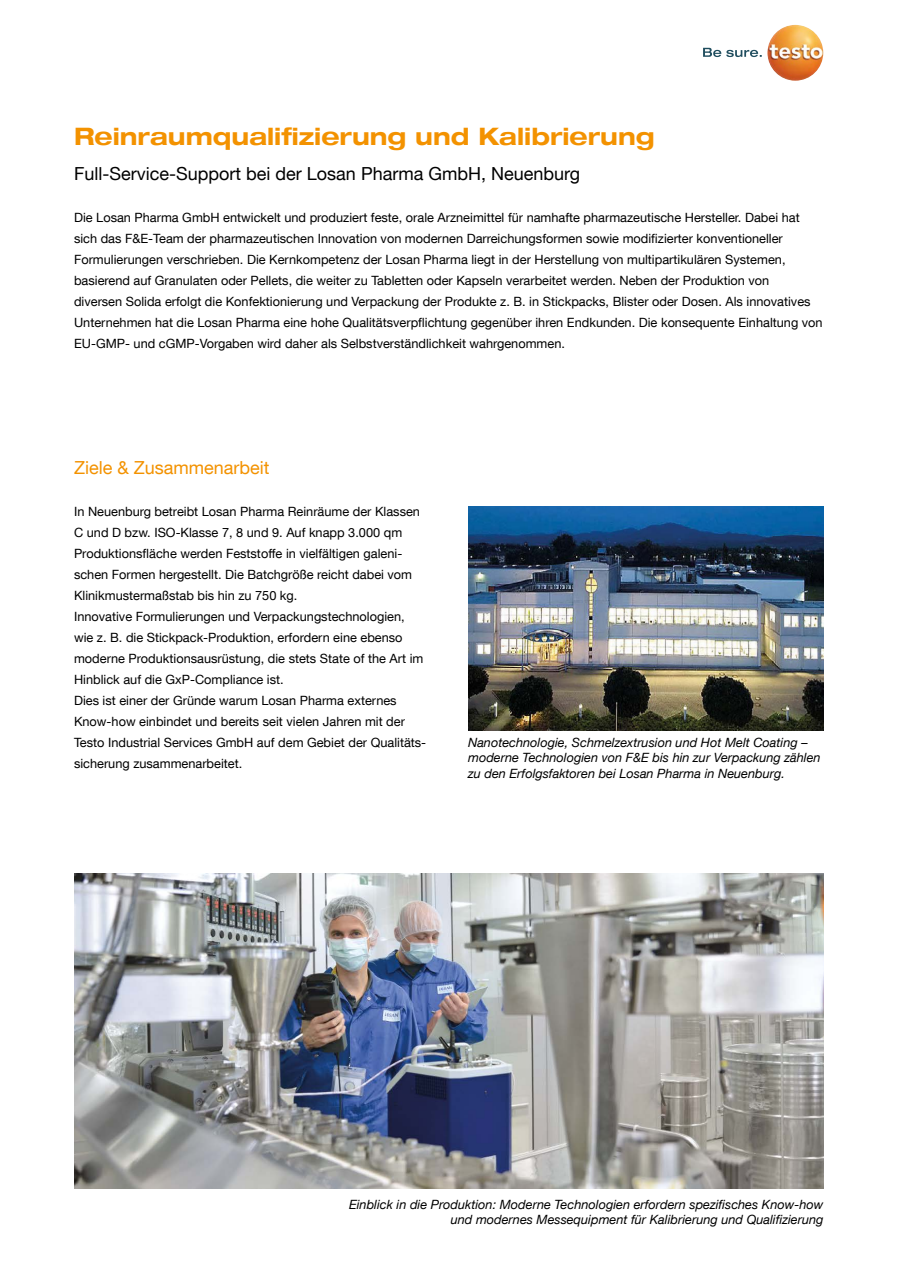
<style>
.page{position:relative;width:898px;height:1263px;background:#fff}
.page>*{position:absolute;margin:0;border:0;box-sizing:border-box;transform-origin:0 0}
.t1{font:700 expanded 24px "Helvetica Neue LT Com";color:#f39200}
.t2{font:18px "Helvetica Neue";color:#000}
.t3{font:18px "Helvetica Neue LT Com";color:#f39200}
.t4{font:12.75px/21px "Helvetica Neue LT Com";color:#000}
.t5{font:italic 12.75px/15.3px "Helvetica Neue LT Com";color:#000}
</style>
<div class="page">
<img style="left:74px;top:873px;width:749px;height:315px">
<img style="left:468px;top:507px;width:355px;height:223px">
<svg style="left:703px;top:48px;width:58px;height:9px"></svg>
<img style="left:767px;top:25px;width:55px;height:56px;border-radius:28px">
<h1 class="t1" style="left:74px;top:120px;width:581px">Reinraumqualifizierung und Kalibrierung</h1>
<h2 class="t2" style="left:74px;top:163px;width:507px">Full-Service-Support bei der Losan Pharma GmbH, Neuenburg</h2>
<p class="t4" style="left:74px;top:207px;width:750px">Die Losan Pharma GmbH entwickelt und produziert feste, orale Arzneimittel für namhafte pharmazeutische Hersteller. Dabei hat sich das F&amp;E-Team der pharmazeutischen Innovation von modernen Darreichungsformen sowie modifizierter konventioneller Formulierungen verschrieben. Die Kernkompetenz der Losan Pharma liegt in der Herstellung von multipartikulären Systemen, basierend auf Granulaten oder Pellets, die weiter zu Tabletten oder Kapseln verarbeitet werden. Neben der Produktion von<br>diversen Solida erfolgt die Konfektionierung und Verpackung der Produkte z. B. in Stickpacks, Blister oder Dosen. Als innovatives Unternehmen hat die Losan Pharma eine hohe Qualitätsverpflichtung gegenüber ihren Endkunden. Die konsequente Einhaltung von EU-GMP- und cGMP-Vorgaben wird daher als Selbstverständlichkeit wahrgenommen.</p>
<h2 class="t3" style="left:74px;top:456px;width:197px">Ziele &amp; Zusammenarbeit</h2>
<p class="t4" style="left:74px;top:501px;width:353px">In Neuenburg betreibt Losan Pharma Reinräume der Klassen C und D bzw. ISO-Klasse 7, 8 und 9. Auf knapp 3.000 qm Produktionsfläche werden Feststoffe in vielfältigen galeni&shy;schen Formen hergestellt. Die Batchgröße reicht dabei vom Klinikmustermaßstab bis hin zu 750 kg.<br>Innovative Formulierungen und Verpackungstechnologien, wie z. B. die Stickpack-Produktion, erfordern eine ebenso moderne Produktionsausrüstung, die stets State of the Art im Hinblick auf die GxP-Compliance ist.<br>Dies ist einer der Gründe warum Losan Pharma externes Know-how einbindet und bereits seit vielen Jahren mit der Testo Industrial Services GmbH auf dem Gebiet der Qualitäts&shy;sicherung zusammenarbeitet.</p>
<p class="t5" style="left:468px;top:735px;width:354px">Nanotechnologie, Schmelzextrusion und Hot Melt Coating – moderne Technologien von F&amp;E bis hin zur Verpackung zählen zu den Erfolgsfaktoren bei Losan Pharma in Neuenburg.</p>
<p class="t5" style="left:349px;top:1197px;width:476px;text-align:right">Einblick in die Produktion: Moderne Technologien erfordern spezifisches Know-how und modernes Messequipment für Kalibrierung und Qualifizierung</p>
</div>
